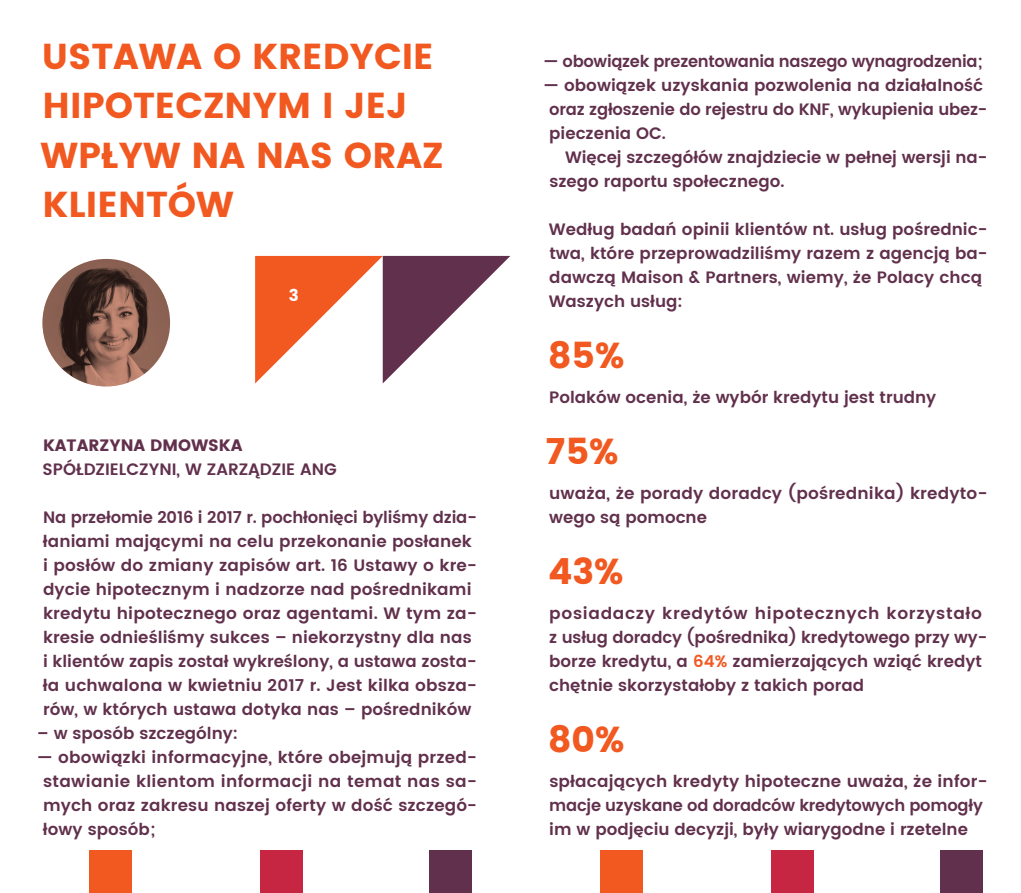
<style>
.page{position:relative;width:1021px;height:893px;background:#fff}
.page>*{position:absolute;margin:0;border:0;box-sizing:border-box;transform-origin:0 0}
.t1{font:36px/49.5px "Poppins";color:#f15921}
.t2{font:600 16.5px/24px "Poppins";color:#61304c}
.t3{font:600 16.5px "Poppins";letter-spacing:-.02em;color:#61304c}
.t4{font:16.5px "Poppins";color:#fff}
.s1{font-weight:400}
.s2{color:#f15921}
</style>
<div class="page">
<div style="left:260px;top:850px;width:43px;height:43px;background:#c72643"></div>
<div style="left:89px;top:850px;width:43px;height:43px;background:#f15921"></div>
<div style="left:599px;top:850px;width:43px;height:43px;background:#f15921"></div>
<div style="left:429px;top:850px;width:43px;height:43px;background:#61304c"></div>
<div style="left:770px;top:850px;width:43px;height:43px;background:#c72643"></div>
<div style="left:940px;top:850px;width:42px;height:43px;background:#61304c"></div>
<svg style="left:255px;top:256px;width:255px;height:127px"></svg>
<svg style="left:42px;top:259px;width:128px;height:127px;background:#745145"></svg>
<h1 class="t1" style="left:41px;top:31px;width:404px">USTAWA O KREDYCIE<br>HIPOTECZNYM I JEJ<br>WPŁYW NA NAS ORAZ<br>KLIENTÓW</h1>
<p class="t4" style="left:289px;top:286px;width:11px">3</p>
<p class="t2" style="left:43px;top:433px;width:296px"><span class="s1">KATARZYNA DMOWSKA<br></span>SPÓŁDZIELCZYNI, W ZARZĄDZIE ANG</p>
<p class="t2" style="left:43px;top:505px;width:435px">Na przełomie 2016 i 2017 r. pochłonięci byliśmy dzia&shy;łaniami mającymi na celu przekonanie posłanek i posłów do zmiany zapisów art. 16 Ustawy o kre&shy;dycie hipotecznym i nadzorze nad pośrednikami kredytu hipotecznego oraz agentami. W tym za&shy;kresie odnieśliśmy sukces – niekorzystny dla nas i klientów zapis został wykreślony, a ustawa zosta&shy;ła uchwalona w kwietniu 2017 r. Jest kilka obsza&shy;rów, w których ustawa dotyka nas – pośredników</p>
<p class="t2" style="left:37px;top:721px;width:202px">– w sposób szczególny:</p>
<p class="t2" style="left:43px;top:745px;width:435px;text-align:justify;text-indent:-6px">— obowiązki informacyjne, które obejmują przed&shy;stawianie klientom informacji na temat nas sa&shy;mych oraz zakresu naszej oferty w dość szczegó&shy;łowy sposób;</p>
<p class="t3" style="left:543px;top:48px;width:441px">— obowiązek prezentowania naszego wynagrodzenia;</p>
<p class="t2" style="left:543px;top:73px;width:441px">— obowiązek uzyskania pozwolenia na działalność</p>
<p class="t2" style="left:549px;top:97px;width:440px">oraz zgłoszenie do rejestru do KNF, wykupienia ubez-</p>
<p class="t2" style="left:549px;top:121px;width:118px">pieczenia OC.</p>
<p class="t2" style="left:565px;top:145px;width:424px">Więcej szczegółów znajdziecie w pełnej wersji na-</p>
<p class="t2" style="left:549px;top:169px;width:236px">szego raportu społecznego.</p>
<p class="t2" style="left:549px;top:217px;width:440px">Według badań opinii klientów nt. usług pośrednic&shy;twa, które przeprowadziliśmy razem z agencją ba&shy;dawczą Maison &amp; Partners, wiemy, że Polacy chcą Waszych usług:</p>
<h2 class="t1" style="left:548px;top:331px;width:78px">85%</h2>
<p class="t2" style="left:549px;top:385px;width:388px">Polaków ocenia, że wybór kredytu jest trudny</p>
<h2 class="t1" style="left:545px;top:427px;width:74px">75%</h2>
<p class="t2" style="left:549px;top:481px;width:440px">uważa, że porady doradcy (pośrednika) kredyto&shy;wego są pomocne</p>
<h2 class="t1" style="left:548px;top:547px;width:77px">43%</h2>
<p class="t2" style="left:549px;top:601px;width:439px">posiadaczy kredytów hipotecznych korzystało z usług doradcy (pośrednika) kredytowego przy wy&shy;borze kredytu, a <span class="s2">64%</span> zamierzających wziąć kredyt chętnie skorzystałoby z takich porad</p>
<h2 class="t1" style="left:548px;top:715px;width:78px">80%</h2>
<p class="t2" style="left:549px;top:769px;width:439px">spłacających kredyty hipoteczne uważa, że infor&shy;macje uzyskane od doradców kredytowych pomogły im w podjęciu decyzji, były wiarygodne i rzetelne</p>
</div>
